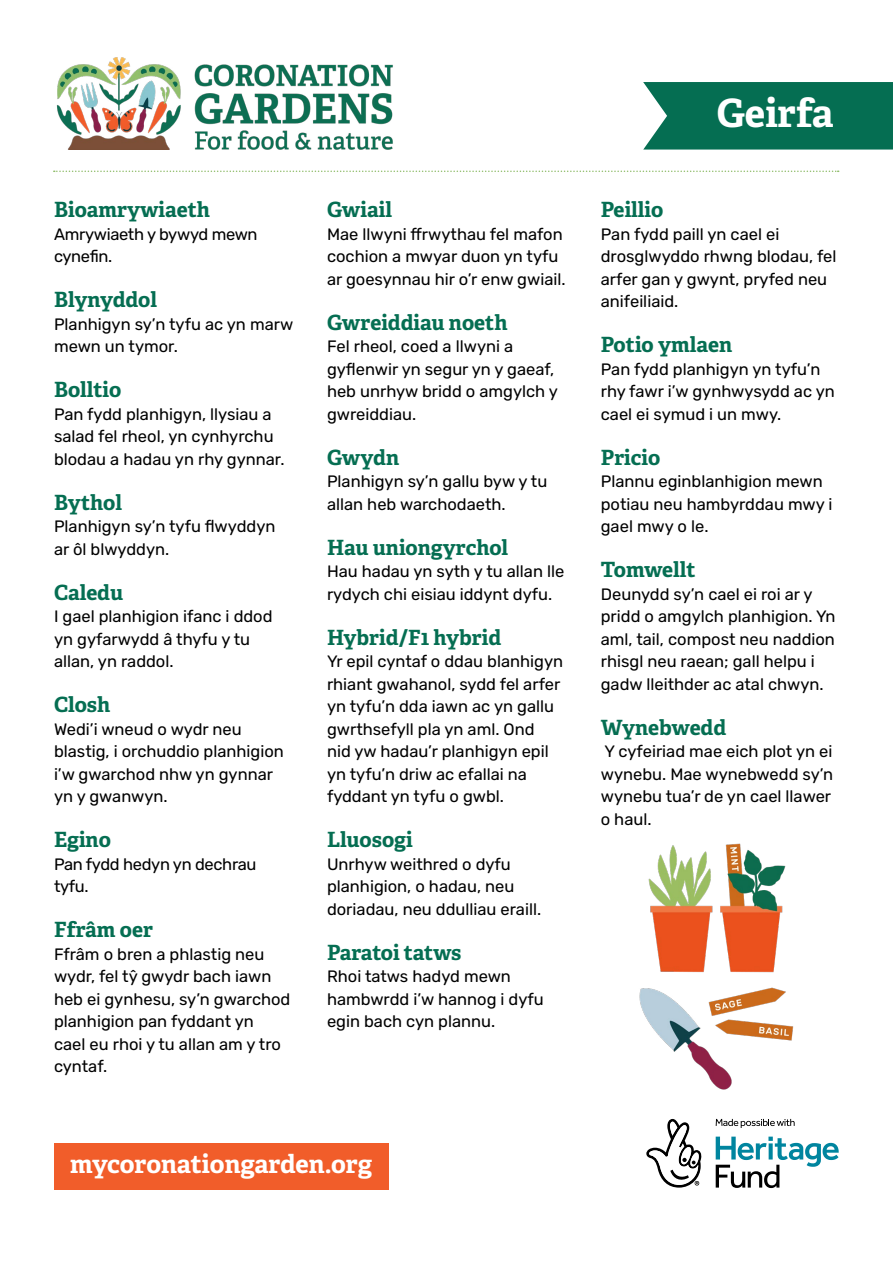
<style>
.page{position:relative;width:893px;height:1263px;background:#fff}
.page>*{position:absolute;margin:0;border:0;box-sizing:border-box;transform-origin:0 0}
.t1{font:700 39px "Adelle";color:#fff}
.t2{font:700 25.35px "Adelle";letter-spacing:-.005em;color:#fff}
.t3{font:700 21px "Adelle";color:#056e52}
.t4{font:16.5px/22.5px "Rubik";color:#000}
.t5{font:16.5px/22.5px "Rubik";letter-spacing:-.02em;color:#000}
</style>
<div class="page">
<div style="left:643px;top:82px;width:250px;height:68px;background:#056e52"></div>
<svg style="left:54px;top:171px;width:785px;height:1px"></svg>
<img style="left:639px;top:843px;width:155px;height:247px">
<svg style="left:716px;top:1119px;width:79px;height:9px"></svg>
<svg style="left:716px;top:1136px;width:123px;height:52px"></svg>
<svg style="left:646px;top:1119px;width:56px;height:68px"></svg>
<div style="left:54px;top:1143px;width:334px;height:46px;background:#f15d2a"></div>
<img style="left:56px;top:57px;width:337px;height:93px">
<p class="t3" style="left:54px;top:196px;width:158px">Bioamrywiaeth</p>
<p class="t5" style="left:54px;top:223px;width:205px">Amrywiaeth y bywyd mewn cynefin.</p>
<p class="t3" style="left:54px;top:286px;width:104px">Blynyddol</p>
<p class="t4" style="left:54px;top:313px;width:241px">Planhigyn sy’n tyfu ac yn marw mewn un tymor.</p>
<p class="t3" style="left:54px;top:376px;width:69px">Bolltio</p>
<p class="t4" style="left:54px;top:403px;width:232px">Pan fydd planhigyn, llysiau a salad fel rheol, yn cynhyrchu blodau a hadau yn rhy gynnar.</p>
<p class="t3" style="left:54px;top:489px;width:69px">Bythol</p>
<p class="t4" style="left:54px;top:515px;width:223px">Planhigyn sy’n tyfu flwyddyn ar ôl blwyddyn.</p>
<p class="t3" style="left:54px;top:579px;width:71px">Caledu</p>
<p class="t4" style="left:54px;top:605px;width:220px">I gael planhigion ifanc i ddod yn gyfarwydd â thyfu y tu allan, yn raddol.</p>
<p class="t3" style="left:54px;top:691px;width:58px">Closh</p>
<p class="t4" style="left:54px;top:718px;width:231px">Wedi’i wneud o wydr neu blastig, i orchuddio planhigion i’w gwarchod nhw yn gynnar yn y gwanwyn.</p>
<p class="t3" style="left:54px;top:826px;width:58px">Egino</p>
<p class="t5" style="left:54px;top:853px;width:204px">Pan fydd hedyn yn dechrau tyfu.</p>
<p class="t3" style="left:54px;top:916px;width:101px">Ffrâm oer</p>
<p class="t4" style="left:54px;top:943px;width:238px">Ffrâm o bren a phlastig neu wydr, fel tŷ gwydr bach iawn heb ei gynhesu, sy’n gwarchod planhigion pan fyddant yn<br>cael eu rhoi y tu allan am y tro cyntaf.</p>
<p class="t3" style="left:327px;top:196px;width:67px">Gwiail</p>
<p class="t4" style="left:327px;top:223px;width:240px">Mae llwyni ffrwythau fel mafon cochion a mwyar duon yn tyfu ar goesynnau hir o’r enw gwiail.</p>
<p class="t3" style="left:327px;top:309px;width:182px">Gwreiddiau noeth</p>
<p class="t4" style="left:327px;top:335px;width:233px">Fel rheol, coed a llwyni a gyflenwir yn segur yn y gaeaf, heb unrhyw bridd o amgylch y gwreiddiau.</p>
<p class="t3" style="left:327px;top:444px;width:74px">Gwydn</p>
<p class="t4" style="left:327px;top:470px;width:222px">Planhigyn sy’n gallu byw y tu allan heb warchodaeth.</p>
<p class="t3" style="left:327px;top:534px;width:183px">Hau uniongyrchol</p>
<p class="t4" style="left:327px;top:560px;width:239px">Hau hadau yn syth y tu allan lle rydych chi eisiau iddynt dyfu.</p>
<p class="t3" style="left:327px;top:624px;width:176px">Hybrid/F1 hybrid</p>
<p class="t4" style="left:327px;top:650px;width:238px">Yr epil cyntaf o ddau blanhigyn rhiant gwahanol, sydd fel arfer yn tyfu’n dda iawn ac yn gallu gwrthsefyll pla yn aml. Ond<br>nid yw hadau’r planhigyn epil yn tyfu’n driw ac efallai na fyddant yn tyfu o gwbl.</p>
<p class="t3" style="left:327px;top:826px;width:87px">Lluosogi</p>
<p class="t4" style="left:327px;top:853px;width:216px">Unrhyw weithred o dyfu planhigion, o hadau, neu doriadau, neu ddulliau eraill.</p>
<p class="t3" style="left:327px;top:939px;width:136px">Paratoi tatws</p>
<p class="t4" style="left:327px;top:965px;width:218px">Rhoi tatws hadyd mewn hambwrdd i’w hannog i dyfu egin bach cyn plannu.</p>
<h2 class="t2" style="left:70px;top:1148px;width:303px">mycoronationgarden.org</h2>
<h1 class="t1" style="left:717px;top:88px;width:118px">Geirfa</h1>
<p class="t3" style="left:601px;top:196px;width:64px">Peillio</p>
<p class="t4" style="left:601px;top:223px;width:237px">Pan fydd paill yn cael ei drosglwyddo rhwng blodau, fel arfer gan y gwynt, pryfed neu anifeiliaid.</p>
<p class="t3" style="left:601px;top:331px;width:133px">Potio ymlaen</p>
<p class="t4" style="left:601px;top:358px;width:236px">Pan fydd planhigyn yn tyfu’n rhy fawr i’w gynhwysydd ac yn cael ei symud i un mwy.</p>
<p class="t3" style="left:601px;top:444px;width:61px">Pricio</p>
<p class="t4" style="left:601px;top:470px;width:233px">Plannu eginblanhigion mewn potiau neu hambyrddau mwy i gael mwy o le.</p>
<p class="t3" style="left:601px;top:556px;width:96px">Tomwellt</p>
<p class="t4" style="left:601px;top:583px;width:236px">Deunydd sy’n cael ei roi ar y pridd o amgylch planhigion. Yn aml, tail, compost neu naddion rhisgl neu raean; gall helpu i gadw lleithder ac atal chwyn.</p>
<p class="t3" style="left:601px;top:714px;width:127px">Wynebwedd</p>
<p class="t4" style="left:601px;top:740px;width:234px">Y cyfeiriad mae eich plot yn ei wynebu. Mae wynebwedd sy’n wynebu tua’r de yn cael llawer o haul.</p>
</div>
